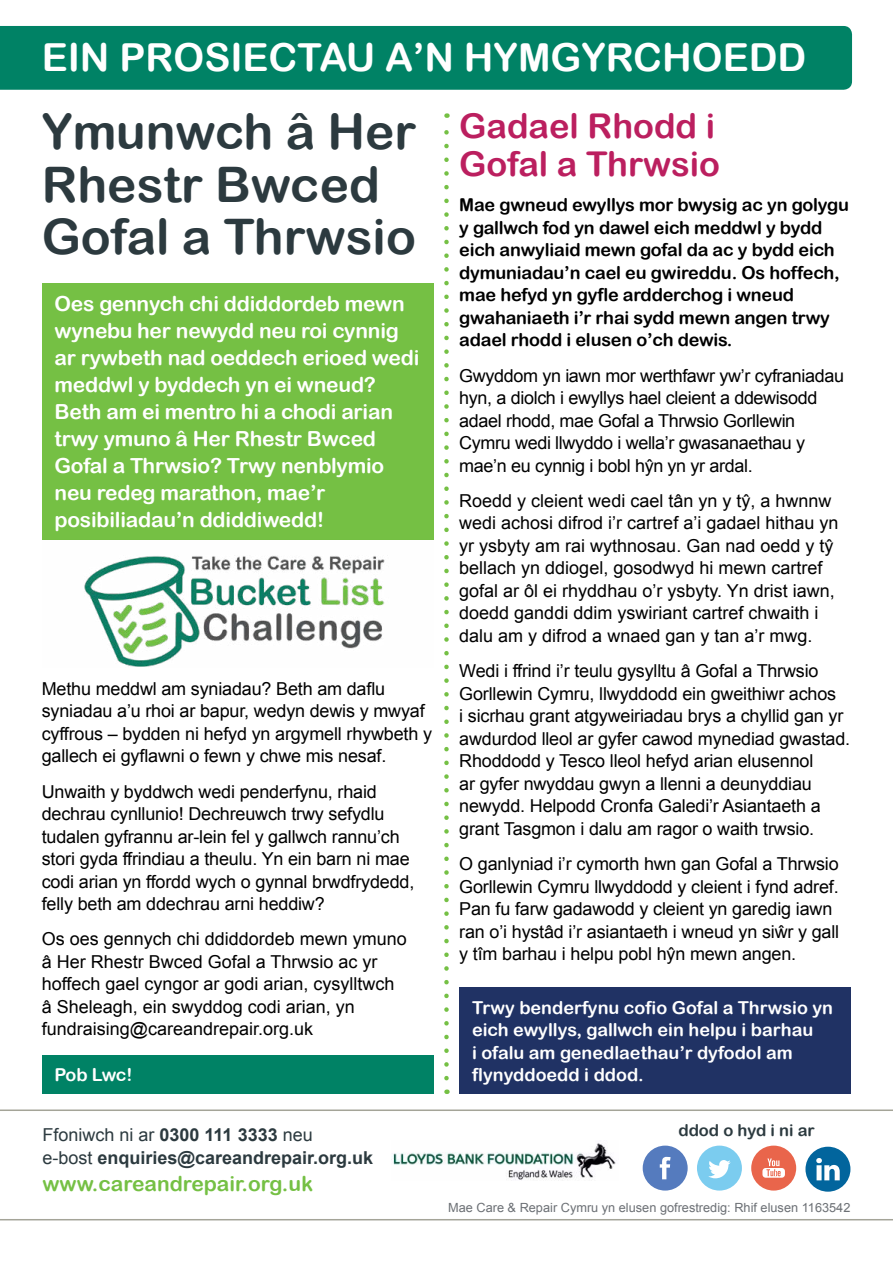
<style>
.page{position:relative;width:893px;height:1263px;background:#fff}
.page>*{position:absolute;margin:0;border:0;box-sizing:border-box;transform-origin:0 0}
.t1{font:49.05px/52.5px "Arial Rounded MT Bold";color:#2c3a3f}
.t2{font:38.55px "Arial Rounded MT Bold";color:#fff}
.t3{font:34.2px/37.5px "Arial Rounded MT Bold";color:#bb1f5f}
.t4{font:20.85px/27px "Arial Rounded MT Bold";letter-spacing:-.01em;color:#fff}
.t5{font:20.85px "Arial Rounded MT Bold";color:#75c044}
.t6{font:17.85px/22.5px "Arial";letter-spacing:-.01em;color:#000}
.t7{font:17.85px/22.5px "Arial Rounded MT Bold";letter-spacing:-.01em;color:#000}
.t8{font:17.85px/22.5px "Arial Rounded MT Bold";color:#fff}
.t9{font:700 17.85px/22.5px "Arial";color:#2c3a3f}
.t10{font:16.35px "Arial Rounded MT Bold";color:#2c3a3f}
.t11{font:12.6px "Arial";color:#6c7075}
.s1{font-weight:400}
</style>
<div class="page">
<hr style="left:0;top:1109px;width:893px;height:2px;background:#a4a498">
<hr style="left:0;top:1219px;width:893px;height:1px;background:#a4a498">
<div style="left:697px;top:1145px;width:45px;height:45px;background:#7bccef;border-radius:50%"></div>
<svg style="left:708px;top:1160px;width:23px;height:18px"></svg>
<div style="left:643px;top:1145px;width:45px;height:45px;background:#557bbe;border-radius:50%"></div>
<svg style="left:660px;top:1157px;width:11px;height:22px"></svg>
<div style="left:751px;top:1145px;width:45px;height:45px;background:#e9654b;border-radius:50%"></div>
<svg style="left:762px;top:1158px;width:23px;height:20px"></svg>
<div style="left:805px;top:1147px;width:45px;height:45px;background:#02659d;border-radius:50%"></div>
<svg style="left:816px;top:1158px;width:24px;height:22px"></svg>
<img style="left:392px;top:1143px;width:224px;height:38px">
<div style="left:0;top:26px;width:852px;height:64px;background:#008265"></div>
<svg style="left:444px;top:113px;width:5px;height:965px"></svg>
<div style="left:42px;top:283px;width:392px;height:256px;background:#75c044"></div>
<img style="left:43px;top:539px;width:391px;height:128px">
<div style="left:42px;top:1055px;width:392px;height:39px;background:#008265"></div>
<div style="left:459px;top:988px;width:391px;height:106px;background:#203264"></div>
<h2 class="t2" style="left:42px;top:34px;width:766px">EIN PROSIECTAU A’N HYMGYRCHOEDD</h2>
<h1 class="t1" style="left:42px;top:105px;width:376px">Ymunwch â Her<br>Rhestr Bwced<br>Gofal a Thrwsio</h1>
<p class="t4" style="left:55px;top:290px;width:366px">Oes gennych chi ddiddordeb mewn wynebu her newydd neu roi cynnig ar rywbeth nad oeddech erioed wedi meddwl y byddech yn ei wneud?<br>Beth am ei mentro hi a chodi arian trwy ymuno â Her Rhestr Bwced<br>Gofal a Thrwsio? Trwy nenblymio neu redeg marathon, mae’r posibiliadau’n ddiddiwedd!</p>
<p class="t6" style="left:42px;top:677px;width:392px">Methu meddwl am syniadau? Beth am daflu syniadau a’u rhoi ar bapur, wedyn dewis y mwyaf cyffrous – bydden ni hefyd yn argymell rhywbeth y gallech ei gyflawni o fewn y chwe mis nesaf.</p>
<p class="t6" style="left:42px;top:780px;width:374px">Unwaith y byddwch wedi penderfynu, rhaid dechrau cynllunio! Dechreuwch trwy sefydlu tudalen gyfrannu ar-lein fel y gallwch rannu’ch stori gyda ffrindiau a theulu. Yn ein barn ni mae codi arian yn ffordd wych o gynnal brwdfrydedd, felly beth am ddechrau arni heddiw?</p>
<p class="t6" style="left:42px;top:928px;width:367px">Os oes gennych chi ddiddordeb mewn ymuno â Her Rhestr Bwced Gofal a Thrwsio ac yr hoffech gael cyngor ar godi arian, cysylltwch â Sheleagh, ein swyddog codi arian, yn fundraising@careandrepair.org.uk</p>
<p class="t8" style="left:55px;top:1063px;width:79px">Pob Lwc!</p>
<p class="t9" style="left:43px;top:1124px;width:332px"><span class="s1">Ffoniwch ni ar</span> 0300 111 3333 <span class="s1">neu<br>e-bost</span> enquiries@careandrepair.org.uk</p>
<p class="t5" style="left:43px;top:1171px;width:272px">www.careandrepair.org.uk</p>
<h3 class="t3" style="left:459px;top:107px;width:262px">Gadael Rhodd i<br>Gofal a Thrwsio</h3>
<p class="t7" style="left:459px;top:193px;width:391px">Mae gwneud ewyllys mor bwysig ac yn golygu y gallwch fod yn dawel eich meddwl y bydd eich anwyliaid mewn gofal da ac y bydd eich dymuniadau’n cael eu gwireddu. Os hoffech, mae hefyd yn gyfle ardderchog i wneud gwahaniaeth i’r rhai sydd mewn angen trwy adael rhodd i elusen o’ch dewis.</p>
<p class="t6" style="left:459px;top:364px;width:386px">Gwyddom yn iawn mor werthfawr yw’r cyfraniadau hyn, a diolch i ewyllys hael cleient a ddewisodd adael rhodd, mae Gofal a Thrwsio Gorllewin Cymru wedi llwyddo i wella’r gwasanaethau y mae’n eu cynnig i bobl hŷn yn yr ardal.</p>
<p class="t6" style="left:459px;top:489px;width:381px">Roedd y cleient wedi cael tân yn y tŷ, a hwnnw wedi achosi difrod i’r cartref a’i gadael hithau yn yr ysbyty am rai wythnosau. Gan nad oedd y tŷ bellach yn ddiogel, gosodwyd hi mewn cartref gofal ar ôl ei rhyddhau o’r ysbyty. Yn drist iawn, doedd ganddi ddim yswiriant cartref chwaith i dalu am y difrod a wnaed gan y tan a’r mwg.</p>
<p class="t6" style="left:459px;top:660px;width:392px">Wedi i ffrind i’r teulu gysylltu â Gofal a Thrwsio Gorllewin Cymru, llwyddodd ein gweithiwr achos<br>i sicrhau grant atgyweiriadau brys a chyllid gan yr awdurdod lleol ar gyfer cawod mynediad gwastad.<br>Rhoddodd y Tesco lleol hefyd arian elusennol<br>ar gyfer nwyddau gwyn a llenni a deunyddiau newydd. Helpodd Cronfa Galedi’r Asiantaeth a grant Tasgmon i dalu am ragor o waith trwsio.</p>
<p class="t6" style="left:459px;top:853px;width:381px">O ganlyniad i’r cymorth hwn gan Gofal a Thrwsio Gorllewin Cymru llwyddodd y cleient i fynd adref.<br>Pan fu farw gadawodd y cleient yn garedig iawn ran o’i hystâd i’r asiantaeth i wneud yn siŵr y gall y tîm barhau i helpu pobl hŷn mewn angen.</p>
<p class="t8" style="left:472px;top:996px;width:362px">Trwy benderfynu cofio Gofal a Thrwsio yn eich ewyllys, gallwch ein helpu i barhau<br>i ofalu am genedlaethau’r dyfodol am flynyddoedd i ddod.</p>
<p class="t10" style="left:678px;top:1120px;width:138px">ddod o hyd i ni ar</p>
<p class="t11" style="left:448px;top:1199px;width:404px">Mae Care &amp; Repair Cymru yn elusen gofrestredig: Rhif elusen 1163542</p>
</div>
